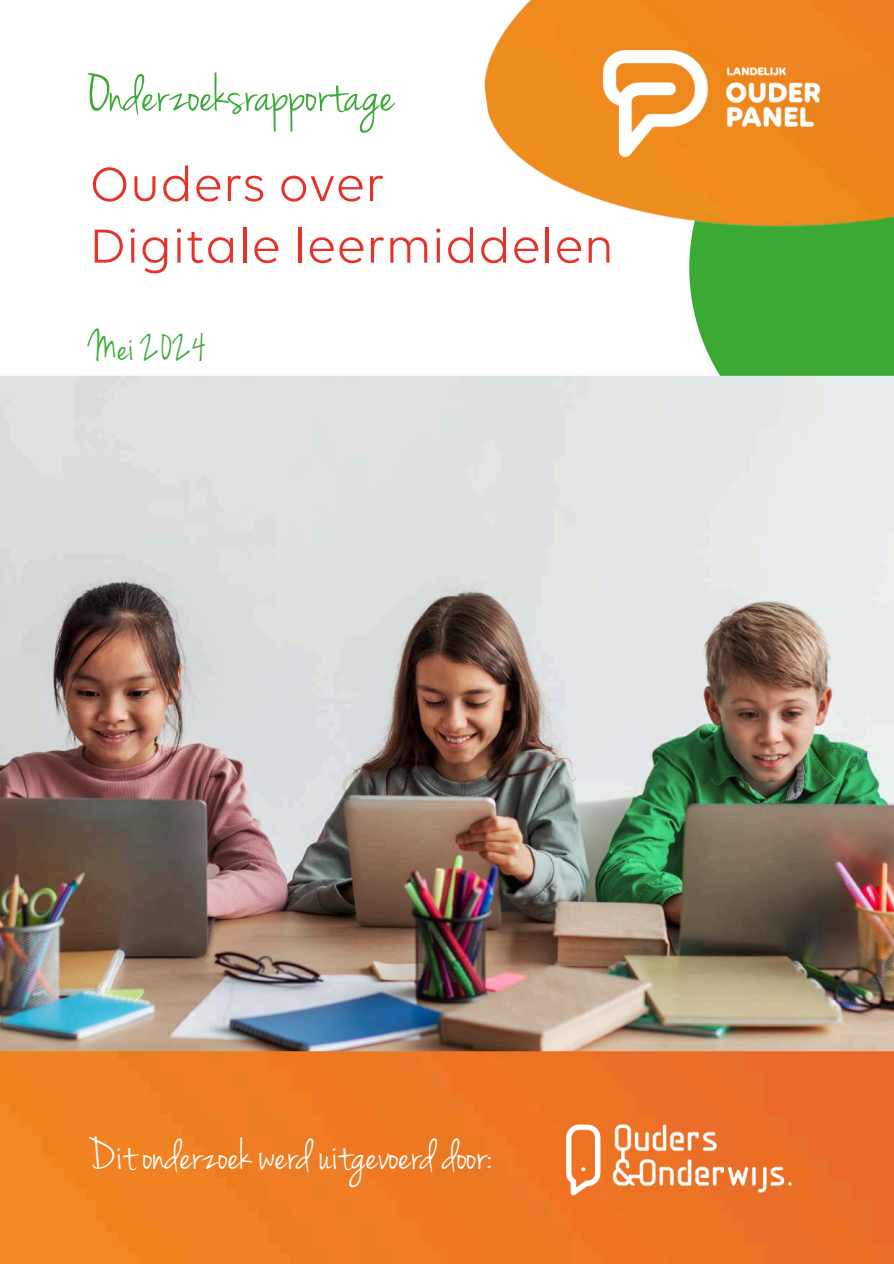
<style>
.page{position:relative;width:894px;height:1264px;background:#fff}
.page>*{position:absolute;margin:0;border:0;box-sizing:border-box;transform-origin:0 0}
.t1{font:57px "Jenna Sue";color:#3aaa35}
.t2{font:51.75px "Volte";color:#e6332a}
.t3{font:47.25px "Jenna Sue";color:#fff}
.t4{font:44.85px "Jenna Sue";color:#3aaa35}
</style>
<div class="page">
<img style="left:0;top:1051px;width:893px;height:212px">
<img style="left:511px;top:1083px;width:316px;height:150px">
<div style="left:689px;top:64px;width:204px;height:408px;background:#3aaa35"></div>
<img style="left:0;top:376px;width:893px;height:675px">
<img style="left:484px;top:0;width:409px;height:268px">
<img style="left:603px;top:51px;width:215px;height:105px">
<p class="t1" style="left:89px;top:68px;width:306px">Onderzoeksrapportage</p>
<p class="t2" style="left:89px;top:161px;width:296px">Ouders over</p>
<p class="t2" style="left:89px;top:223px;width:526px">Digitale leermiddelen</p>
<p class="t4" style="left:89px;top:326px;width:119px">Mei 2024</p>
<p class="t3" style="left:88px;top:1133px;width:405px">Dit onderzoek werd uitgevoerd door:</p>
</div>
